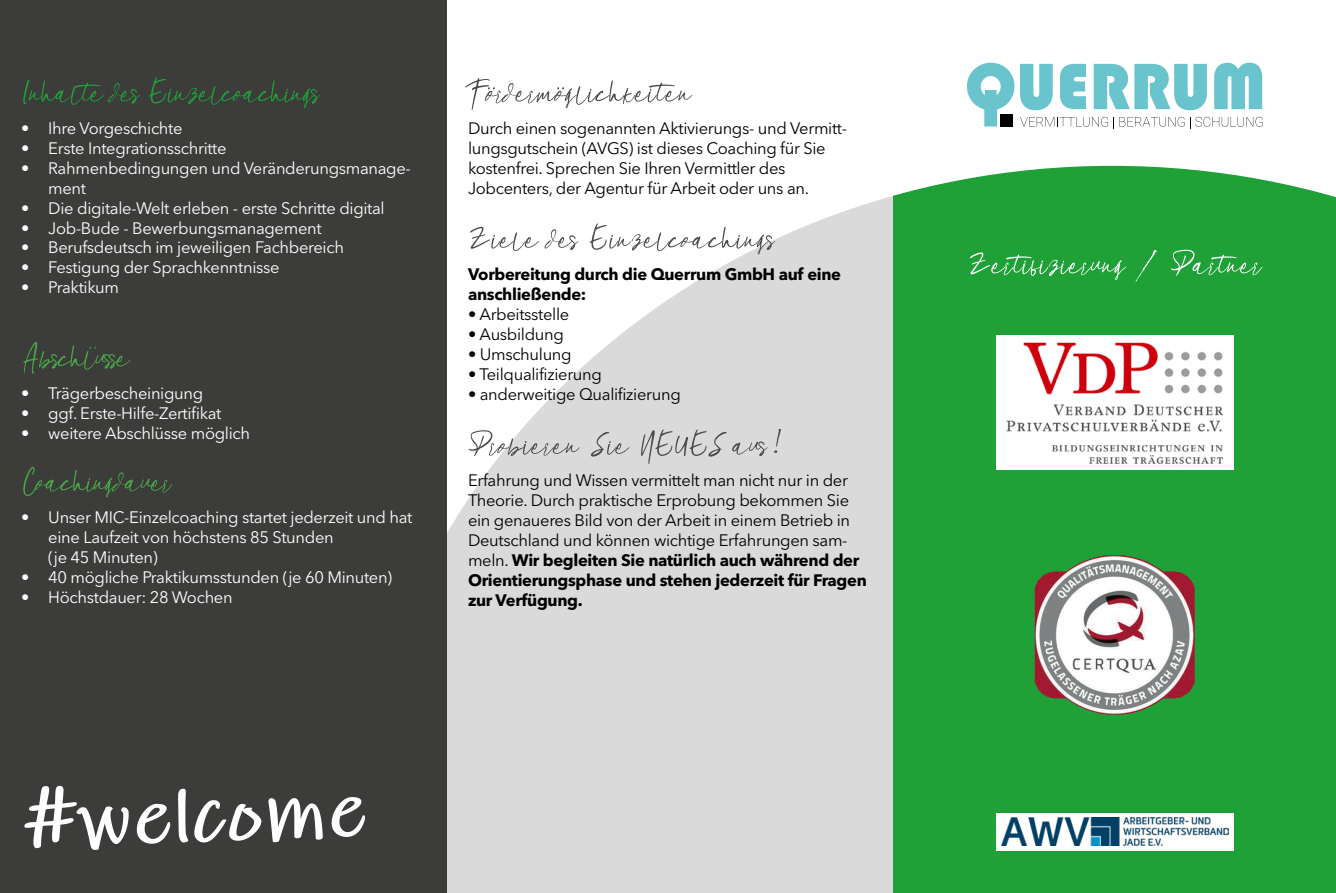
<style>
.page{position:relative;width:1336px;height:893px;background:#fff}
.page>*{position:absolute;margin:0;border:0;box-sizing:border-box;transform-origin:0 0}
.t1{font:700 80.85px "Lindsey W01";color:#fff}
.t2{font:51px "Beholde";letter-spacing:.02em;color:#4a4a49}
.t3{font:51px "Beholde";color:#1fa138}
.t4{font:51px "Beholde";color:#4aa947}
.t5{font:51px "Beholde";letter-spacing:.02em;color:#fff}
.t6{font:16.5px/20px "Avenir Next LT Pro";letter-spacing:-.02em;color:#000}
.t7{font:16.5px/20px "Avenir Next LT Pro";letter-spacing:-.02em;color:#fff}
.t8{font:700 16.5px/20px "Avenir Next LT Pro";letter-spacing:-.02em;color:#000}
.s1{font-family:"Bradley Hand ITCTT";font-style:italic;font-size:43.35px}
.s2{font-weight:700}
.s3{font-family:"Bradley Hand ITCTT"}
</style>
<div class="page">
<svg style="left:446px;top:193px;width:447px;height:700px;fill:#dadada"></svg>
<div style="left:893px;top:166px;width:442px;height:727px;background:#1fa138"></div>
<div style="left:0;top:0;width:446px;height:893px;background:#3c3c3b"></div>
<svg style="left:967px;top:63px;width:295px;height:65px"></svg>
<svg style="left:557px;top:87px;width:7px;height:3px"></svg>
<div style="left:995px;top:336px;width:238px;height:134px;background:#fff"></div>
<img style="left:1006px;top:342px;width:217px;height:122px">
<div style="left:995px;top:813px;width:238px;height:37px;background:#fff"></div>
<img style="left:1001px;top:817px;width:227px;height:28px">
<img style="left:1034px;top:555px;width:69px;height:151px">
<h2 class="t3" style="left:21px;top:60px;width:299px">Inhalte des Einzelcoachings</h2>
<p class="t7" style="left:21px;top:118px;width:163px">• Ihre Vorgeschichte</p>
<p class="t7" style="left:21px;top:138px;width:207px">• Erste Integrationsschritte</p>
<p class="t7" style="left:48px;top:158px;width:364px;text-indent:-27px">• Rahmenbedingungen und Veränderungsmanage&shy;ment</p>
<p class="t7" style="left:21px;top:198px;width:365px">• Die digitale-Welt erleben - erste Schritte digital</p>
<p class="t7" style="left:21px;top:218px;width:302px">• Job-Bude - Bewerbungsmanagement</p>
<p class="t7" style="left:21px;top:238px;width:324px">• Berufsdeutsch im jeweiligen Fachbereich</p>
<p class="t7" style="left:21px;top:258px;width:260px">• Festigung der Sprachkenntnisse</p>
<p class="t7" style="left:21px;top:278px;width:99px">• Praktikum</p>
<h2 class="t4" style="left:21px;top:325px;width:110px">Abschlusse</h2>
<p class="t7" style="left:21px;top:383px;width:183px">• Trägerbescheinigung</p>
<p class="t7" style="left:21px;top:403px;width:202px">• ggf. Erste-Hilfe-Zertifikat</p>
<p class="t7" style="left:21px;top:423px;width:230px">• weitere Abschlüsse möglich</p>
<h2 class="t4" style="left:21px;top:450px;width:152px">Coachingdauer</h2>
<p class="t7" style="left:48px;top:507px;width:365px;text-indent:-27px">• Unser MIC-Einzelcoaching startet jederzeit und hat eine Laufzeit von höchstens 85 Stunden<br>(je 45 Minuten)</p>
<p class="t7" style="left:21px;top:567px;width:372px">• 40 mögliche Praktikumsstunden (je 60 Minuten)</p>
<p class="t7" style="left:21px;top:587px;width:213px">• Höchstdauer: 28 Wochen</p>
<h2 class="t2" style="left:468px;top:60px;width:225px">Fordermoglichkeiten</h2>
<p class="t6" style="left:468px;top:118px;width:380px">Durch einen sogenannten Aktivierungs- und Vermitt&shy;lungsgutschein (AVGS) ist dieses Coaching für Sie kostenfrei. Sprechen Sie Ihren Vermittler des Jobcenters, der Agentur für Arbeit oder uns an.</p>
<h2 class="t2" style="left:468px;top:207px;width:307px">Ziele des Einzelcoachings</h2>
<p class="t8" style="left:468px;top:264px;width:374px">Vorbereitung durch die Querrum GmbH auf eine anschließende:</p>
<p class="t6" style="left:468px;top:304px;width:103px">• Arbeitsstelle</p>
<p class="t6" style="left:468px;top:324px;width:97px">• Ausbildung</p>
<p class="t6" style="left:468px;top:344px;width:105px">• Umschulung</p>
<p class="t6" style="left:468px;top:364px;width:135px">• Teilqualifizierung</p>
<p class="t6" style="left:468px;top:384px;width:214px">• anderweitige Qualifizierung</p>
<h2 class="t2" style="left:468px;top:413px;width:327px">Probieren Sie NEUES aus<span class="s1">!</span></h2>
<p class="t6" style="left:468px;top:470px;width:400px">Erfahrung und Wissen vermittelt man nicht nur in der Theorie. Durch praktische Erprobung bekommen Sie ein genaueres Bild von der Arbeit in einem Betrieb in Deutschland und können wichtige Erfahrungen sam&shy;meln. <span class="s2">Wir begleiten Sie natürlich auch während der Orientierungsphase und stehen jederzeit für Fragen zur Verfügung.</span></p>
<h1 class="t1" style="left:21px;top:775px;width:346px;rotate:-2deg">#welcome</h1>
<h2 class="t5" style="left:967px;top:232px;width:295px">Zertifizierung <span class="s3">/</span> Partner</h2>
</div>
